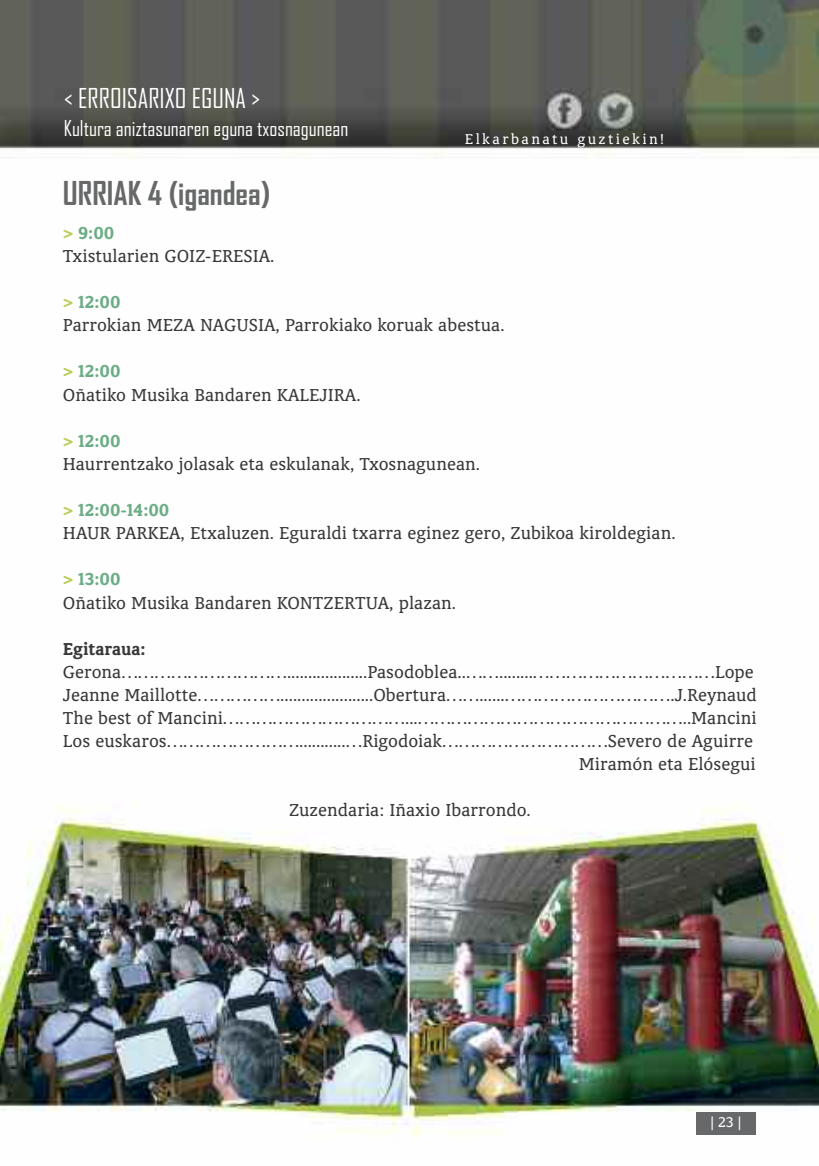
<style>
.page{position:relative;width:819px;height:1166px;background:#fff}
.page>*{position:absolute;margin:0;border:0;box-sizing:border-box;transform-origin:0 0}
.t1{font:700 31.5px "Agency FB";color:#666869}
.t2{font:26.25px "Agency FB";color:#fff}
.t3{font:21px "Agency FB";color:#fff}
.t4{font:19.25px/23.1px "Classic Blur";color:#39383a}
.t5{font:700 19.25px "Classic Blur";letter-spacing:-.005em;color:#39383a}
.t6{font:15.75px "Classic Blur";letter-spacing:.15em;color:#fff}
.s1{font-weight:700;color:#bace59}
.s2{font-weight:700;color:#6cad86}
</style>
<div class="page">
<img style="left:0;top:0;width:819px;height:1137px">
<div style="left:696px;top:1112px;width:59px;height:22px;background:#666869"></div>
<h2 class="t2" style="left:64px;top:83px;width:197px">&lt; ERROISARIXO EGUNA &gt;</h2>
<p class="t3" style="left:64px;top:117px;width:286px">Kultura aniztasunaren eguna txosnagunean</p>
<p class="t6" style="left:465px;top:130px;width:201px">Elkarbanatu guztiekin!</p>
<h1 class="t1" style="left:63px;top:176px;width:209px">URRIAK 4 (igandea)</h1>
<p class="t4" style="left:63px;top:221px;width:213px"><span class="s1">&gt;</span> <span class="s2">9:00<br></span>Txistularien GOIZ-ERESIA.</p>
<p class="t4" style="left:63px;top:290px;width:443px"><span class="s1">&gt;</span> <span class="s2">12:00<br></span>Parrokian MEZA NAGUSIA, Parrokiako koruak abestua.</p>
<p class="t4" style="left:63px;top:359px;width:299px"><span class="s1">&gt;</span> <span class="s2">12:00<br></span>Oñatiko Musika Bandaren KALEJIRA.</p>
<p class="t4" style="left:63px;top:429px;width:418px"><span class="s1">&gt;</span> <span class="s2">12:00<br></span>Haurrentzako jolasak eta eskulanak, Txosnagunean.</p>
<p class="t4" style="left:63px;top:498px;width:614px"><span class="s1">&gt;</span> <span class="s2">12:00-14:00<br></span>HAUR PARKEA, Etxaluzen. Eguraldi txarra eginez gero, Zubikoa kiroldegian.</p>
<p class="t4" style="left:63px;top:567px;width:394px"><span class="s1">&gt;</span> <span class="s2">13:00<br></span>Oñatiko Musika Bandaren KONTZERTUA, plazan.</p>
<p class="t5" style="left:63px;top:637px;width:84px">Egitaraua:</p>
<p class="t4" style="left:63px;top:660px;width:695px;text-align:right">Gerona…………………………...................Pasodoblea..……........……………………………Lope Jeanne Maillotte……………......................Obertura……......………………………….J.Reynaud The best of Mancini……………………………...…………………………………………..Mancini Los euskaros……………………...........…Rigodoiak…………………………Severo de Aguirre Miramón eta Elósegui</p>
<p class="t4" style="left:289px;top:798px;width:243px">Zuzendaria: Iñaxio Ibarrondo.</p>
<p class="t6" style="left:710px;top:1113px;width:33px">|23|</p>
</div>
